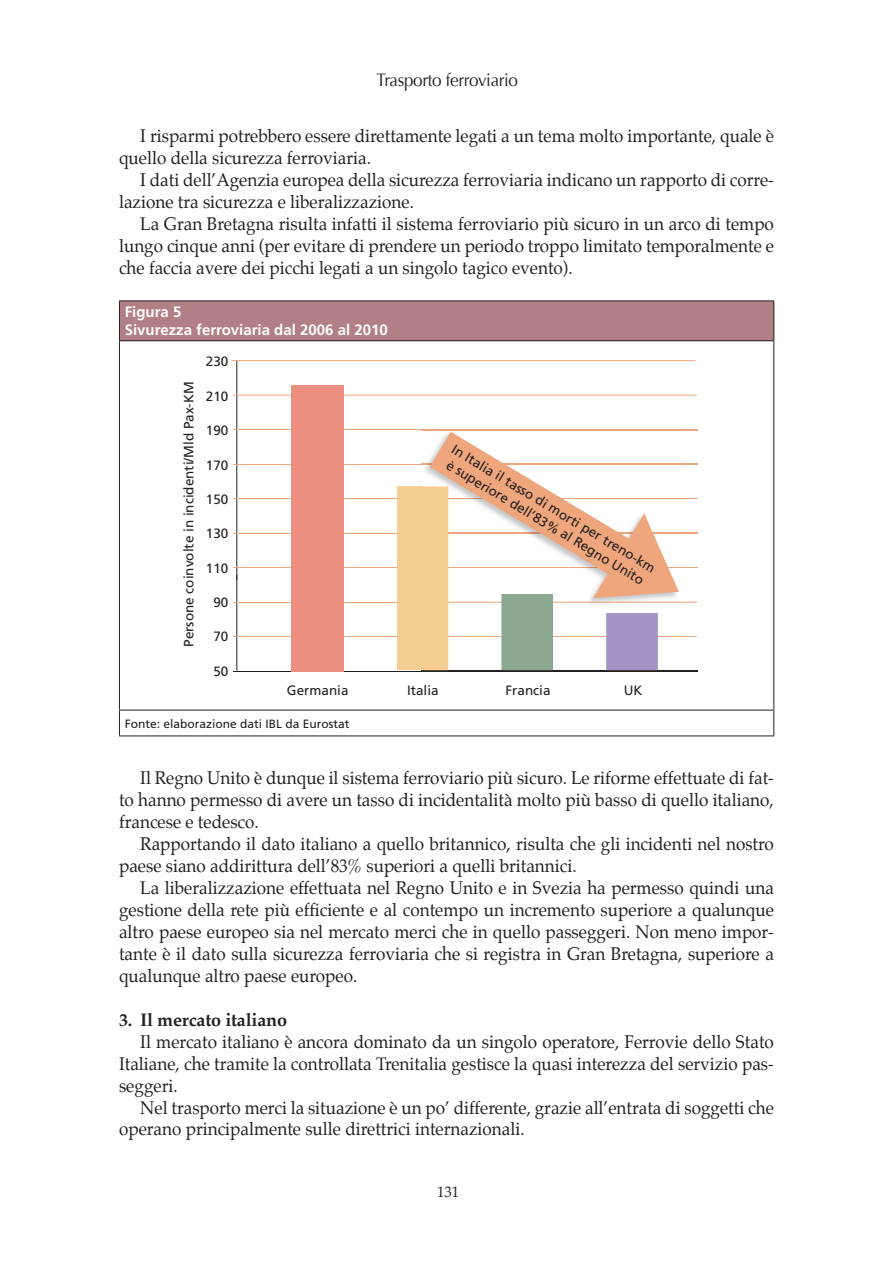
<style>
.page{position:relative;width:893px;height:1263px;background:#fff}
.page>*{position:absolute;margin:0;border:0;box-sizing:border-box;transform-origin:0 0}
.t1{font:18px/21.9px "Palatino";color:#231f20;scale:.95 1}
.t2{font:18px "Optima";letter-spacing:-.02em;color:#231f20;scale:.95 1}
.t3{font:700 18px "Palatino";letter-spacing:-.01em;color:#231f20}
.t4{font:700 15px/18px "Frutiger LT Std";color:#fff}
.t5{font:15px "Palatino";color:#231f20}
.t6{font:13.5px/16.2px "Frutiger LT Std";color:#231f20}
.t7{font:12px "Frutiger LT Std";color:#231f20}
</style>
<div class="page">
<div style="left:119px;top:301px;width:655px;height:40px;background:#b27f84"></div>
<hr style="left:119px;top:300px;width:655px;height:1px;background:#231f20">
<hr style="left:119px;top:301px;width:1px;height:39px;background:#231f20">
<hr style="left:773px;top:301px;width:1px;height:39px;background:#231f20">
<hr style="left:119px;top:340px;width:655px;height:1px;background:#231f20">
<hr style="left:119px;top:341px;width:1px;height:369px;background:#231f20">
<hr style="left:773px;top:341px;width:1px;height:369px;background:#231f20">
<hr style="left:119px;top:710px;width:655px;height:1px;background:#231f20">
<svg style="left:119px;top:710px;width:1px;height:25px"></svg>
<svg style="left:773px;top:710px;width:1px;height:25px"></svg>
<hr style="left:119px;top:735px;width:655px;height:1px;background:#231f20">
<hr style="left:236px;top:361px;width:1px;height:310px;background:#231f20">
<hr style="left:233px;top:429px;width:464px;height:1px;background:#efa67d">
<hr style="left:233px;top:395px;width:464px;height:1px;background:#efa67d">
<hr style="left:233px;top:464px;width:464px;height:1px;background:#efa67d">
<hr style="left:233px;top:498px;width:464px;height:1px;background:#efa67d">
<hr style="left:233px;top:533px;width:464px;height:1px;background:#efa67d">
<hr style="left:233px;top:567px;width:464px;height:1px;background:#efa67d">
<hr style="left:233px;top:602px;width:464px;height:1px;background:#efa67d">
<hr style="left:233px;top:636px;width:464px;height:1px;background:#efa67d">
<hr style="left:231px;top:360px;width:464px;height:1px;background:#efa67d">
<hr style="left:233px;top:671px;width:464px;height:1px;background:#231f20">
<div style="left:292px;top:386px;width:52px;height:286px;background:#ec8f80"></div>
<div style="left:397px;top:487px;width:51px;height:183px;background:#f4cf91"></div>
<img style="left:422px;top:430px;width:276px;height:242px">
<img style="left:422px;top:430px;width:275px;height:1px">
<img style="left:422px;top:464px;width:275px;height:1px">
<img style="left:679px;top:498px;width:18px;height:1px">
<img style="left:679px;top:533px;width:18px;height:1px">
<img style="left:679px;top:567px;width:18px;height:1px">
<img style="left:448px;top:602px;width:249px;height:1px">
<img style="left:448px;top:636px;width:249px;height:1px">
<img style="left:422px;top:671px;width:275px;height:1px">
<img style="left:422px;top:487px;width:26px;height:183px">
<div style="left:502px;top:598px;width:51px;height:72px;background:#8aa990"></div>
<div style="left:606px;top:613px;width:52px;height:57px;background:#a494c6"></div>
<svg style="left:430px;top:432px;width:249px;height:166px"></svg>
<p class="t2" style="left:376px;top:69px;width:151px">Trasporto ferroviario</p>
<p class="t1" style="left:119px;top:125px;width:691px;text-indent:21px">I risparmi potrebbero essere direttamente legati a un tema molto importante, quale è quello della sicurezza ferroviaria.</p>
<p class="t1" style="left:119px;top:169px;width:691px;text-indent:21px">I dati dell’Agenzia europea della sicurezza ferroviaria indicano un rapporto di corre&shy;lazione tra sicurezza e liberalizzazione.</p>
<p class="t1" style="left:119px;top:213px;width:691px;text-align:justify;text-indent:21px">La Gran Bretagna risulta infatti il sistema ferroviario più sicuro in un arco di tempo lungo cinque anni (per evitare di prendere un periodo troppo limitato temporalmente e che faccia avere dei picchi legati a un singolo tagico evento).</p>
<p class="t4" style="left:125px;top:303px;width:264px">Figura 5<br>Sivurezza ferroviaria dal 2006 al 2010</p>
<p class="t6" style="left:206px;top:354px;width:24px">230</p>
<p class="t6" style="left:206px;top:388px;width:24px">210</p>
<p class="t6" style="left:206px;top:422px;width:24px">190</p>
<p class="t6" style="left:206px;top:457px;width:24px">170</p>
<p class="t6" style="left:206px;top:491px;width:24px">150</p>
<p class="t6" style="left:206px;top:526px;width:24px">130</p>
<p class="t6" style="left:206px;top:560px;width:24px">110</p>
<p class="t6" style="left:213px;top:594px;width:17px">90</p>
<p class="t6" style="left:213px;top:629px;width:17px">70</p>
<p class="t6" style="left:213px;top:663px;width:17px">50</p>
<p class="t6" style="left:287px;top:682px;width:63px">Germania</p>
<p class="t6" style="left:407px;top:682px;width:33px">Italia</p>
<p class="t6" style="left:505px;top:682px;width:47px">Francia</p>
<p class="t6" style="left:624px;top:682px;width:20px">UK</p>
<p class="t6" style="left:181px;top:647px;width:267px;rotate:-90deg">Persone coinvolte in incidenti/Mld Pax-KM</p>
<p class="t6" style="left:457px;top:441px;width:236px;rotate:31deg">In Italia il tasso di morti per treno-km è superiore dell’83% al Regno Unito</p>
<p class="t7" style="left:125px;top:716px;width:226px">Fonte: elaborazione dati IBL da Eurostat</p>
<p class="t1" style="left:119px;top:767px;width:691px;text-align:justify;text-indent:21px">Il Regno Unito è dunque il sistema ferroviario più sicuro. Le riforme effettuate di fat&shy;to hanno permesso di avere un tasso di incidentalità molto più basso di quello italiano, francese e tedesco.</p>
<p class="t1" style="left:119px;top:833px;width:691px;text-indent:21px">Rapportando il dato italiano a quello britannico, risulta che gli incidenti nel nostro paese siano addirittura dell’83% superiori a quelli britannici.</p>
<p class="t1" style="left:119px;top:877px;width:691px;text-align:justify;text-indent:21px">La liberalizzazione effettuata nel Regno Unito e in Svezia ha permesso quindi una gestione della rete più efficiente e al contempo un incremento superiore a qualunque altro paese europeo sia nel mercato merci che in quello passeggeri. Non meno impor&shy;tante è il dato sulla sicurezza ferroviaria che si registra in Gran Bretagna, superiore a qualunque altro paese europeo.</p>
<p class="t3" style="left:119px;top:1004px;width:169px">3. Il mercato italiano</p>
<p class="t1" style="left:119px;top:1030px;width:691px;text-align:justify;text-indent:21px">Il mercato italiano è ancora dominato da un singolo operatore, Ferrovie dello Stato Italiane, che tramite la controllata Trenitalia gestisce la quasi interezza del servizio pas&shy;seggeri.</p>
<p class="t1" style="left:119px;top:1096px;width:691px;text-indent:21px">Nel trasporto merci la situazione è un po’ differente, grazie all’entrata di soggetti che operano principalmente sulle direttrici internazionali.</p>
<p class="t5" style="left:437px;top:1179px;width:24px">131</p>
</div>
